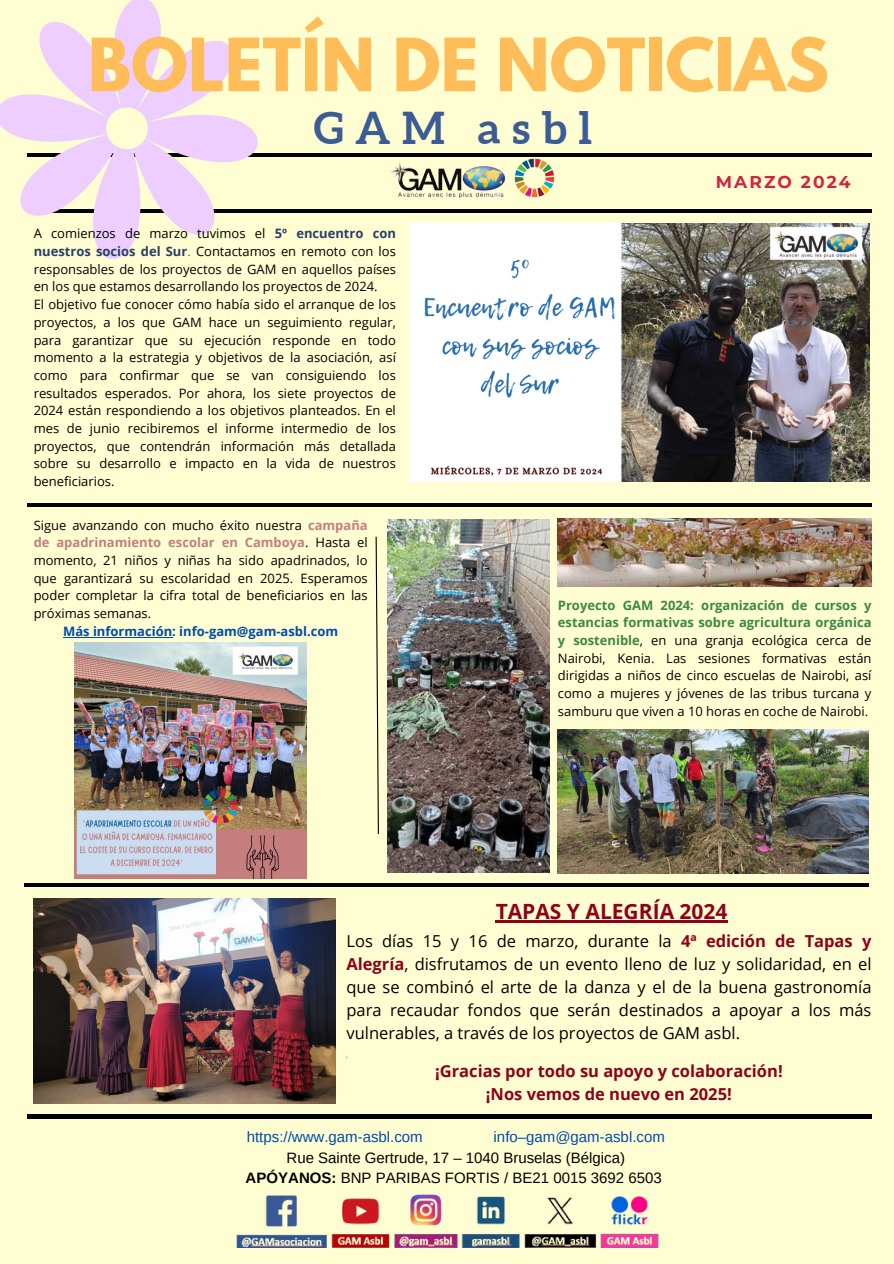
<style>
.page{position:relative;width:894px;height:1264px;background:#fff}
.page>*{position:absolute;margin:0;border:0;box-sizing:border-box;transform-origin:0 0}
.t1{font:700 64.95px "League Spartan";color:#ffbd59}
.t2{font:700 43.95px "Aleo";letter-spacing:.26em;color:#3b5c95}
.t3{font:700 21px "Open Sans";color:#8d021b}
.t4{font:700 17.1px "Montserrat";letter-spacing:.12em;color:#d02443}
.t5{font:16.5px/23px "Open Sans";color:#000;text-align:justify}
.t6{font:700 16.5px/23px "Open Sans";color:#8d021b;text-align:center}
.t7{font:15px "Arimo";color:#000}
.t8{font:15px "Arimo";color:#004aad}
.t9{font:12.9px/17.7px "Open Sans";color:#000;text-align:justify}
.t10{font:700 12.9px "Open Sans";color:#004aad}
.t11{font:700 3px "Open Sans";color:#8d021b}
.s1{font-weight:700;color:#293f66}
.s2{color:#3b8842}
.s3{font-weight:700;color:#c47e7e}
.s4{font-weight:700;color:#3b8842}
.s5{font-weight:700;color:#8d021b}
.s6{font-weight:700}
</style>
<div class="page">
<div style="left:0;top:0;width:893px;height:1263px;background:#fffed2"></div>
<hr style="left:27px;top:153px;width:844px;height:4px;background:#000">
<hr style="left:27px;top:209px;width:844px;height:3px;background:#000">
<hr style="left:27px;top:1114px;width:844px;height:3px;background:#000">
<img style="left:390px;top:161px;width:116px;height:37px">
<img style="left:514px;top:158px;width:40px;height:40px">
<img style="left:236px;top:1194px;width:423px;height:53px">
<img style="left:34px;top:898px;width:301px;height:205px">
<hr style="left:25px;top:883px;width:843px;height:3px;background:#000">
<img style="left:409px;top:224px;width:459px;height:257px">
<hr style="left:27px;top:503px;width:844px;height:3px;background:#000">
<img style="left:74px;top:642px;width:232px;height:236px">
<svg style="left:0;top:0;width:305px;height:259px"></svg>
<svg style="left:106px;top:107px;width:42px;height:42px"></svg>
<svg style="left:375px;top:536px;width:4px;height:299px"></svg>
<img style="left:557px;top:729px;width:311px;height:144px">
<img style="left:557px;top:518px;width:314px;height:69px">
<img style="left:387px;top:519px;width:162px;height:353px">
<hr style="left:495px;top:920px;width:232px;height:2px;background:#8d021b">
<hr style="left:63px;top:636px;width:109px;height:1px;background:#004aad">
<p class="t1" style="left:88px;top:33px;width:742px">BOLETÍN DE NOTICIAS</p>
<p class="t2" style="left:314px;top:103px;width:279px">GAM asbl</p>
<p class="t9" style="left:34px;top:224px;width:363px">A comienzos de marzo tuvimos el <span class="s1">5º encuentro con nuestros socios del Sur</span><span class="s2">.</span> Contactamos en remoto con los responsables de los proyectos de GAM en aquellos países en los que estamos desarrollando los proyectos de 2024.</p>
<p class="t9" style="left:34px;top:295px;width:363px">El objetivo fue conocer cómo había sido el arranque de los proyectos, a los que GAM hace un seguimiento regular, para garantizar que su ejecución responde en todo momento a la estrategia y objetivos de la asociación, así como para confirmar que se van consiguiendo los resultados esperados. Por ahora, los siete proyectos de 2024 están respondiendo a los objetivos planteados. En el mes de junio recibiremos el informe intermedio de los proyectos, que contendrán información más detallada sobre su desarrollo e impacto en la vida de nuestros beneficiarios.</p>
<p class="t4" style="left:715px;top:171px;width:136px">MARZO 2024</p>
<p class="t9" style="left:34px;top:515px;width:335px">Sigue avanzando con mucho éxito nuestra <span class="s3">campaña de apadrinamiento escolar en Camboya</span>. Hasta el momento, 21 niños y niñas ha sido apadrinados, lo que garantizará su escolaridad en 2025. Esperamos poder completar la cifra total de beneficiarios en las próximas semanas.</p>
<h3 class="t10" style="left:63px;top:622px;width:276px">Más información: info-gam@gam-asbl.com</h3>
<h6 class="t9" style="left:557px;top:595px;width:315px"><span class="s4">Proyecto GAM 2024: organización de cursos y estancias formativas sobre agricultura orgánica y sostenible</span>, en una granja ecológica cerca de Nairobi, Kenia. Las sesiones formativas están dirigidas a niños de cinco escuelas de Nairobi, así como a mujeres y jóvenes de las tribus turcana y samburu que viven a 10 horas en coche de Nairobi.</h6>
<p class="t3" style="left:495px;top:896px;width:233px">TAPAS Y ALEGRÍA 2024</p>
<p class="t5" style="left:346px;top:929px;width:526px">Los días 15 y 16 de marzo, durante la <span class="s5">4ª edición de Tapas y Alegría</span>, disfrutamos de un evento lleno de luz y solidaridad, en el que se combinó el arte de la danza y el de la buena gastronomía para recaudar fondos que serán destinados a apoyar a los más vulnerables, a través de los proyectos de GAM asbl.</p>
<p class="t11" style="left:346px;top:1054px;width:2px">¡</p>
<p class="t6" style="left:435px;top:1058px;width:349px">¡Gracias por todo su apoyo y colaboración! ¡Nos vemos de nuevo en 2025!</p>
<p class="t8" style="left:247px;top:1128px;width:177px">https://www.gam-asbl.com</p>
<p class="t8" style="left:493px;top:1128px;width:173px">info–gam@gam-asbl.com</p>
<p class="t7" style="left:286px;top:1148px;width:340px">Rue Sainte Gertrude, 17 – 1040 Bruselas (Bélgica)</p>
<p class="t7" style="left:245px;top:1169px;width:417px"><span class="s6">APÓYANOS:</span> BNP PARIBAS FORTIS / BE21 0015 3692 6503</p>
</div>
